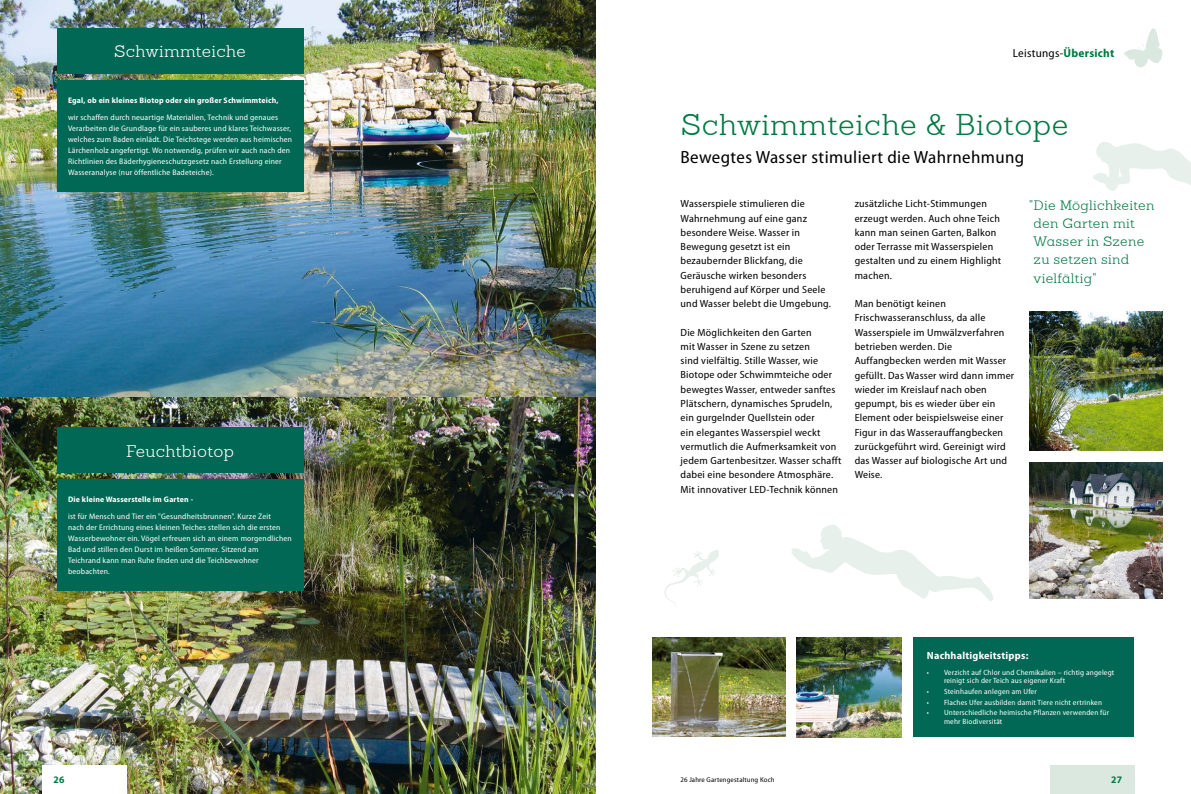
<style>
.page{position:relative;width:1191px;height:794px;background:#fff}
.page>*{position:absolute;margin:0;border:0;box-sizing:border-box;transform-origin:0 0}
.t1{font:300 29.3px "Sanchez W03";letter-spacing:.02em;color:#007943;scale:1.04 1}
.t2{font:semi-condensed 17.7px "Myriad Pro";letter-spacing:.02em;color:#000;scale:1.04 1}
.t3{font:300 16.3px "Sanchez W03";letter-spacing:.02em;color:#fff;scale:1.04 1}
.t4{font:300 13.3px/18.3px "Sanchez W03";letter-spacing:.02em;color:#007943;scale:1.04 1}
.t5{font:semi-condensed 11.7px "Myriad Pro";letter-spacing:.02em;color:#000;scale:1.04 1}
.t6{font:semi-condensed 10.4px/14.3px "Myriad Pro";letter-spacing:.02em;color:#000;scale:1.04 1}
.t7{font:700 semi-condensed 10.4px "Myriad Pro";letter-spacing:.02em;color:#fff;scale:1.04 1}
.t8{font:700 semi-condensed 10px "Myriad Pro";color:#007943;scale:1.04 1}
.t9{font:semi-condensed 8px/11px "Myriad Pro";letter-spacing:.02em;color:#fff;scale:1.04 1}
.t10{font:700 semi-condensed 8px "Myriad Pro";letter-spacing:.02em;color:#fff;scale:1.04 1}
.t11{font:semi-condensed 7.6px/8.1px "Myriad Pro";letter-spacing:.02em;color:#fff;scale:1.04 1}
.t12{font:semi-condensed 7px "Myriad Pro";letter-spacing:.02em;color:#000;scale:1.04 1}
.s1{font-weight:700;color:#007943}
</style>
<div class="page">
<svg style="left:1124px;top:28px;width:38px;height:39px"></svg>
<svg style="left:664px;top:550px;width:55px;height:56px"></svg>
<img style="left:0;top:0;width:595px;height:397px">
<img style="left:0;top:397px;width:595px;height:397px">
<div style="left:57px;top:28px;width:246px;height:46px;background:#006854"></div>
<div style="left:57px;top:427px;width:246px;height:46px;background:#006854"></div>
<div style="left:57px;top:80px;width:246px;height:112px;background:#006854"></div>
<div style="left:57px;top:479px;width:246px;height:112px;background:#006854"></div>
<svg style="left:1093px;top:142px;width:98px;height:49px"></svg>
<svg style="left:791px;top:525px;width:202px;height:76px"></svg>
<div style="left:913px;top:637px;width:221px;height:100px;background:#006854"></div>
<img style="left:797px;top:637px;width:104px;height:100px">
<img style="left:1029px;top:312px;width:133px;height:139px">
<img style="left:1029px;top:462px;width:133px;height:136px">
<img style="left:652px;top:637px;width:133px;height:100px">
<div style="left:1050px;top:765px;width:84px;height:29px;background:#dbe8df"></div>
<div style="left:43px;top:765px;width:84px;height:29px;background:#fff"></div>
<h3 class="t3" style="left:114px;top:41px;width:128px">Schwimmteiche</h3>
<p class="t5" style="left:1013px;top:46px;width:99px">Leistungs-<span class="s1">Übersicht</span></p>
<p class="t10" style="left:68px;top:95px;width:204px">Egal, ob ein kleines Biotop oder ein großer Schwimmteich,</p>
<p class="t9" style="left:68px;top:111px;width:217px">wir schaffen durch neuartige Materialien, Technik und genaues Verarbeiten die Grundlage für ein sauberes und klares Teichwasser, welches zum Baden einlädt. Die Teichstege werden aus heimischen Lärchenholz angefertigt. Wo notwendig, prüfen wir auch nach den Richtlinien des Bäderhygieneschutzgesetz nach Erstellung einer Wasseranalyse (nur öffentliche Badeteiche).</p>
<h3 class="t3" style="left:126px;top:440px;width:105px">Feuchtbiotop</h3>
<p class="t10" style="left:68px;top:494px;width:122px">Die kleine Wasserstelle im Garten -</p>
<p class="t9" style="left:68px;top:510px;width:217px">ist für Mensch und Tier ein "Gesundheitsbrunnen". Kurze Zeit<br>nach der Errichtung eines kleinen Teiches stellen sich die ersten Wasserbewohner ein. Vögel erfreuen sich an einem morgendlichen Bad und stillen den Durst im heißen Sommer. Sitzend am Teichrand kann man Ruhe finden und die Teichbewohner beobachten.</p>
<h1 class="t1" style="left:681px;top:106px;width:374px">Schwimmteiche &amp; Biotope</h1>
<h2 class="t2" style="left:680px;top:146px;width:332px">Bewegtes Wasser stimuliert die Wahrnehmung</h2>
<p class="t6" style="left:680px;top:197px;width:146px">Wasserspiele stimulieren die<br>Wahrnehmung auf eine ganz besondere Weise. Wasser in<br>Bewegung gesetzt ist ein bezaubernder Blickfang, die<br>Geräusche wirken besonders beruhigend auf Körper und Seele und Wasser belebt die Umgebung.</p>
<p class="t6" style="left:680px;top:325px;width:156px">Die Möglichkeiten den Garten<br>mit Wasser in Szene zu setzen<br>sind vielfältig. Stille Wasser, wie Biotope oder Schwimmteiche oder bewegtes Wasser, entweder sanftes Plätschern, dynamisches Sprudeln, ein gurgelnder Quellstein oder<br>ein elegantes Wasserspiel weckt vermutlich die Aufmerksamkeit von jedem Gartenbesitzer. Wasser schafft dabei eine besondere Atmosphäre.<br>Mit innovativer LED-Technik können</p>
<p class="t6" style="left:854px;top:197px;width:142px">zusätzliche Licht-Stimmungen erzeugt werden. Auch ohne Teich kann man seinen Garten, Balkon oder Terrasse mit Wasserspielen gestalten und zu einem Highlight machen.</p>
<p class="t6" style="left:854px;top:296px;width:155px">Man benötigt keinen<br>Frischwasseranschluss, da alle<br>Wasserspiele im Umwälzverfahren betrieben werden. Die<br>Auffangbecken werden mit Wasser gefüllt. Das Wasser wird dann immer wieder im Kreislauf nach oben gepumpt, bis es wieder über ein<br>Element oder beispielsweise einer<br>Figur in das Wasserauffangbecken zurückgeführt wird. Gereinigt wird das Wasser auf biologische Art und<br>Weise.</p>
<p class="t4" style="left:1033px;top:196px;width:118px;text-indent:-4px">"Die Möglichkeiten den Garten mit<br>Wasser in Szene zu setzen sind vielfältig"</p>
<p class="t7" style="left:927px;top:648px;width:99px">Nachhaltigkeitstipps:</p>
<p class="t11" style="left:944px;top:668px;width:165px;text-indent:-17px">• Verzicht auf Chlor und Chemikalien – richtig angelegt reinigt sich der Teich aus eigener Kraft</p>
<p class="t11" style="left:927px;top:687px;width:107px">• Steinhaufen anlegen am Ufer</p>
<p class="t11" style="left:927px;top:698px;width:170px">• Flaches Ufer ausbilden damit Tiere nicht ertrinken</p>
<p class="t11" style="left:944px;top:708px;width:160px;text-indent:-17px">• Unterschiedliche heimische Pflanzen verwenden für mehr Biodiversität</p>
<p class="t8" style="left:54px;top:773px;width:12px">26</p>
<p class="t12" style="left:680px;top:775px;width:92px">26 Jahre Gartengestaltung Koch</p>
<p class="t8" style="left:1111px;top:773px;width:12px">27</p>
</div>
